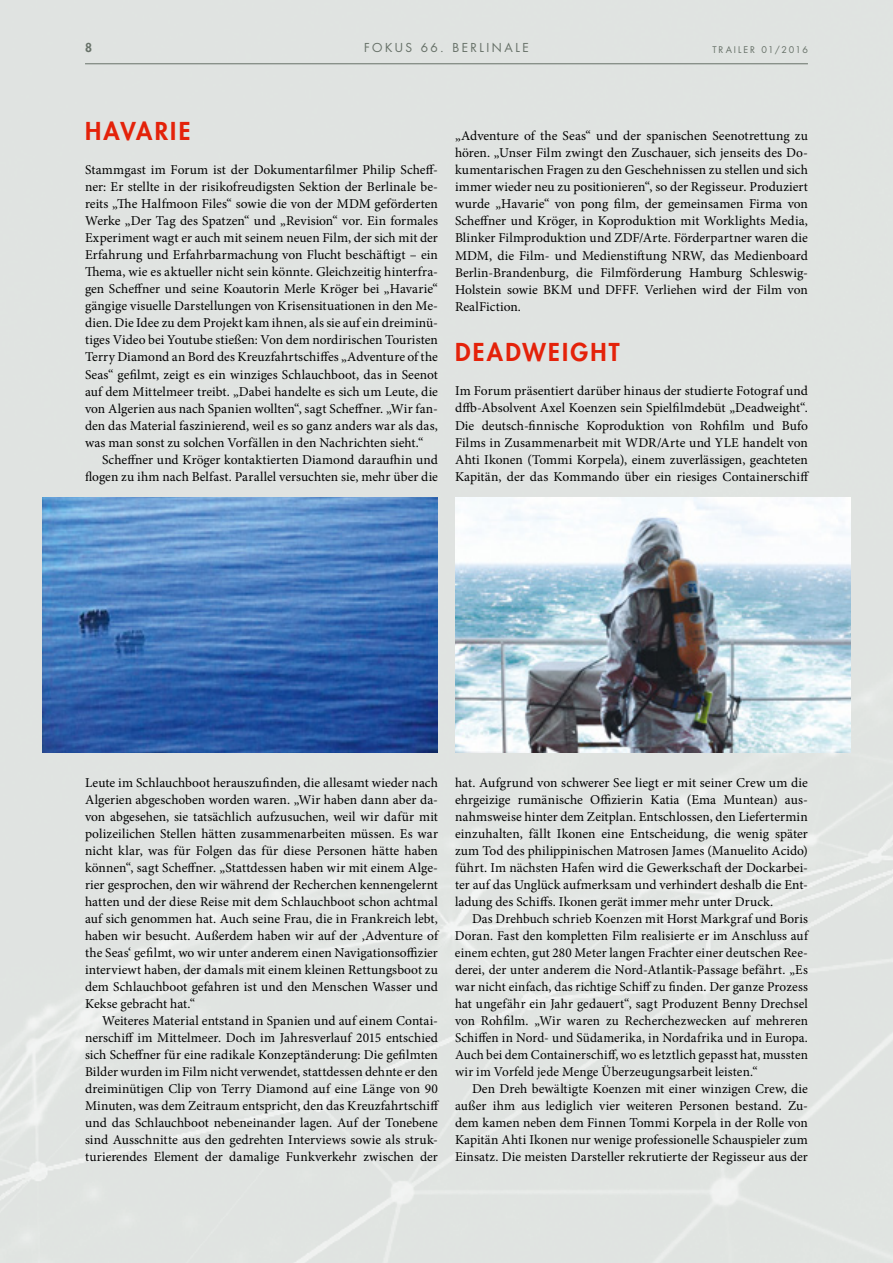
<style>
.page{position:relative;width:893px;height:1263px;background:#e0e3e1}
.page>*{position:absolute;margin:0;border:0;box-sizing:border-box;transform-origin:0 0}
.t1{font:800 24px "Futura Std";letter-spacing:.095em;color:#e4220a}
.t2{font:13.5px/17px "Minion Pro";color:#000;text-align:justify}
.t3{font:12px "Futura Std";letter-spacing:.21em;color:#677168}
.t4{font:800 12px "Futura Std";color:#677168}
.t5{font:9px "Futura Std";letter-spacing:.215em;color:#677168}
</style>
<div class="page">
<img style="left:43px;top:497px;width:395px;height:256px">
<img style="left:455px;top:497px;width:395px;height:256px">
<hr style="left:85px;top:63px;width:723px;height:1px;background:#677168">
<p class="t4" style="left:85px;top:40px;width:8px">8</p>
<p class="t3" style="left:364px;top:40px;width:166px">FOKUS 66. BERLINALE</p>
<p class="t5" style="left:712px;top:43px;width:97px">TRAILER 01/2016</p>
<h1 class="t1" style="left:85px;top:116px;width:107px">HAVARIE</h1>
<p class="t2" style="left:85px;top:162px;width:354px">Stammgast im Forum ist der Dokumentarfilmer Philip Scheff&shy;ner: Er stellte in der risikofreudigsten Sektion der Berlinale be&shy;reits „The Halfmoon Files“ sowie die von der MDM geförderten Werke „Der Tag des Spatzen“ und „Revision“ vor. Ein formales Experiment wagt er auch mit seinem neuen Film, der sich mit der Erfahrung und Erfahrbarmachung von Flucht beschäftigt – ein Thema, wie es aktueller nicht sein könnte. Gleichzeitig hinterfra&shy;gen Scheffner und seine Koautorin Merle Kröger bei „Havarie“ gängige visuelle Darstellungen von Krisensituationen in den Me&shy;dien. Die Idee zu dem Projekt kam ihnen, als sie auf ein dreiminü&shy;tiges Video bei Youtube stießen: Von dem nordirischen Touristen Terry Diamond an Bord des Kreuzfahrtschiffes „Adventure of the Seas“ gefilmt, zeigt es ein winziges Schlauchboot, das in Seenot auf dem Mittelmeer treibt. „Dabei handelte es sich um Leute, die von Algerien aus nach Spanien wollten“, sagt Scheffner. „Wir fan&shy;den das Material faszinierend, weil es so ganz anders war als das, was man sonst zu solchen Vorfällen in den Nachrichten sieht.“</p>
<p class="t2" style="left:85px;top:451px;width:354px;text-align:right">Scheffner und Kröger kontaktierten Diamond daraufhin und flogen zu ihm nach Belfast. Parallel versuchten sie, mehr über die</p>
<p class="t2" style="left:455px;top:128px;width:354px">„Adventure of the Seas“ und der spanischen Seenotrettung zu hören. „Unser Film zwingt den Zuschauer, sich jenseits des Do&shy;kumentarischen Fragen zu den Geschehnissen zu stellen und sich immer wieder neu zu positionieren“, so der Regisseur. Produziert wurde „Havarie“ von pong film, der gemeinsamen Firma von Scheffner und Kröger, in Koproduktion mit Worklights Media, Blinker Filmproduktion und ZDF/Arte. Förderpartner waren die MDM, die Film- und Medienstiftung NRW, das Medienboard Berlin-Brandenburg, die Filmförderung Hamburg Schleswig-Holstein sowie BKM und DFFF. Verliehen wird der Film von RealFiction.</p>
<h1 class="t1" style="left:455px;top:337px;width:166px">DEADWEIGHT</h1>
<p class="t2" style="left:455px;top:383px;width:356px">Im Forum präsentiert darüber hinaus der studierte Fotograf und dffb-Absolvent Axel Koenzen sein Spielfilmdebüt „Deadweight“.<br>Die deutsch-finnische Koproduktion von Rohfilm und Bufo Films in Zusammenarbeit mit WDR/Arte und YLE handelt von Ahti Ikonen (Tommi Korpela), einem zuverlässigen, geachteten Kapitän, der das Kommando über ein riesiges Containerschiff</p>
<p class="t2" style="left:85px;top:774px;width:354px">Leute im Schlauchboot herauszufinden, die allesamt wieder nach Algerien abgeschoben worden waren. „Wir haben dann aber da&shy;von abgesehen, sie tatsächlich aufzusuchen, weil wir dafür mit polizeilichen Stellen hätten zusammenarbeiten müssen. Es war nicht klar, was für Folgen das für diese Personen hätte haben können“, sagt Scheffner. „Stattdessen haben wir mit einem Alge&shy;rier gesprochen, den wir während der Recherchen kennengelernt hatten und der diese Reise mit dem Schlauchboot schon achtmal auf sich genommen hat. Auch seine Frau, die in Frankreich lebt, haben wir besucht. Außerdem haben wir auf der ‚Adventure of the Seas‘ gefilmt, wo wir unter anderem einen Navigationsoffizier interviewt haben, der damals mit einem kleinen Rettungsboot zu dem Schlauchboot gefahren ist und den Menschen Wasser und Kekse gebracht hat.“</p>
<p class="t2" style="left:85px;top:1012px;width:356px;text-indent:17px">Weiteres Material entstand in Spanien und auf einem Contai&shy;nerschiff im Mittelmeer. Doch im Jahresverlauf 2015 entschied sich Scheffner für eine radikale Konzeptänderung: Die gefilmten Bilder wurden im Film nicht verwendet, stattdessen dehnte er den dreiminütigen Clip von Terry Diamond auf eine Länge von 90<br>Minuten, was dem Zeitraum entspricht, den das Kreuzfahrtschiff und das Schlauchboot nebeneinander lagen. Auf der Tonebene sind Ausschnitte aus den gedrehten Interviews sowie als struk&shy;turierendes Element der damalige Funkverkehr zwischen der</p>
<p class="t2" style="left:455px;top:774px;width:354px">hat. Aufgrund von schwerer See liegt er mit seiner Crew um die ehrgeizige rumänische Offizierin Katia (Ema Muntean) aus&shy;nahmsweise hinter dem Zeitplan. Entschlossen, den Liefertermin einzuhalten, fällt Ikonen eine Entscheidung, die wenig später zum Tod des philippinischen Matrosen James (Manuelito Acido) führt. Im nächsten Hafen wird die Gewerkschaft der Dockarbei&shy;ter auf das Unglück aufmerksam und verhindert deshalb die Ent&shy;ladung des Schiffs. Ikonen gerät immer mehr unter Druck.</p>
<p class="t2" style="left:455px;top:910px;width:354px;text-indent:17px">Das Drehbuch schrieb Koenzen mit Horst Markgraf und Boris Doran. Fast den kompletten Film realisierte er im Anschluss auf einem echten, gut 280 Meter langen Frachter einer deutschen Ree&shy;derei, der unter anderem die Nord-Atlantik-Passage befährt. „Es war nicht einfach, das richtige Schiff zu finden. Der ganze Prozess hat ungefähr ein Jahr gedauert“, sagt Produzent Benny Drechsel von Rohfilm. „Wir waren zu Recherchezwecken auf mehreren Schiffen in Nord- und Südamerika, in Nordafrika und in Europa.<br>Auch bei dem Containerschiff, wo es letztlich gepasst hat, mussten wir im Vorfeld jede Menge Überzeugungsarbeit leisten.“</p>
<p class="t2" style="left:455px;top:1080px;width:354px;text-indent:17px">Den Dreh bewältigte Koenzen mit einer winzigen Crew, die außer ihm aus lediglich vier weiteren Personen bestand. Zu&shy;dem kamen neben dem Finnen Tommi Korpela in der Rolle von Kapitän Ahti Ikonen nur wenige professionelle Schauspieler zum Einsatz. Die meisten Darsteller rekrutierte der Regisseur aus der</p>
</div>
